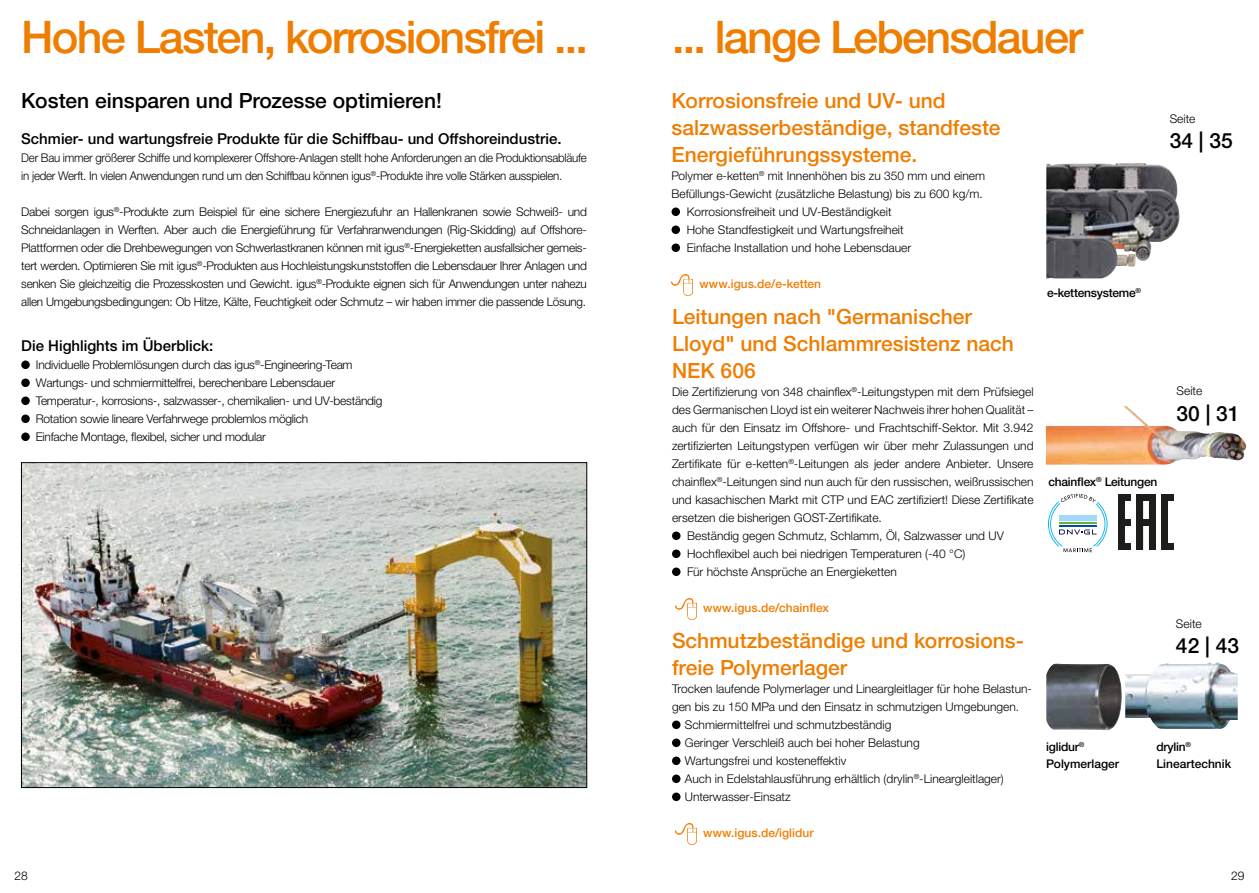
<style>
.page{position:relative;width:1259px;height:893px;background:#fff}
.page>*{position:absolute;margin:0;border:0;box-sizing:border-box;transform-origin:0 0}
.t1{font:500 45px "Helvetica Neue LTW1 G";letter-spacing:-.04em;color:#ef7d00}
.t2{font:500 21px/27px "Helvetica Neue LTW1 G";color:#ef7d00}
.t3{font:500 21px "Helvetica Neue LTW1 G";color:#000}
.t4{font:500 15px "Helvetica Neue LTW1 G";color:#000}
.t5{font:300 12px/18px "Helvetica Neue LTW1 G";color:#000;text-align:justify}
.t6{font:300 12px/18px "Helvetica Neue LTW1 G";letter-spacing:-.02em;color:#000}
.t7{font:300 12px/18px "Helvetica Neue LTW1 G";letter-spacing:-.02em;color:#000;scale:.96 1}
.t8{font:500 12px "Helvetica Neue LTW1 G";color:#ef7d00}
.t9{font:500 12px/17.2px "Helvetica Neue LTW1 G";color:#000}
.t10{font:500 12px "Helvetica Neue LTW1 G";letter-spacing:-.02em;color:#000}
</style>
<div class="page">
<img style="left:23px;top:464px;width:562px;height:322px">
<img style="left:1125px;top:662px;width:112px;height:67px">
<img style="left:1046px;top:163px;width:93px;height:115px">
<img style="left:1046px;top:406px;width:200px;height:59px">
<svg style="left:1048px;top:493px;width:60px;height:60px"></svg>
<svg style="left:1118px;top:495px;width:37px;height:55px"></svg>
<svg style="left:1161px;top:495px;width:12px;height:55px"></svg>
<svg style="left:21px;top:360px;width:9px;height:9px"></svg>
<svg style="left:21px;top:378px;width:9px;height:9px"></svg>
<svg style="left:21px;top:396px;width:9px;height:9px"></svg>
<svg style="left:21px;top:414px;width:9px;height:9px"></svg>
<svg style="left:21px;top:432px;width:9px;height:9px"></svg>
<div style="left:671px;top:207px;width:9px;height:9px;background:#000;border-radius:50%"></div>
<div style="left:671px;top:225px;width:9px;height:9px;background:#000;border-radius:50%"></div>
<div style="left:671px;top:243px;width:9px;height:9px;background:#000;border-radius:50%"></div>
<img style="left:671px;top:275px;width:22px;height:20px">
<div style="left:672px;top:531px;width:8px;height:9px;background:#000;border-radius:50%"></div>
<div style="left:672px;top:549px;width:8px;height:9px;background:#000;border-radius:50%"></div>
<div style="left:672px;top:567px;width:8px;height:9px;background:#000;border-radius:50%"></div>
<img style="left:675px;top:599px;width:21px;height:20px">
<div style="left:672px;top:720px;width:8px;height:9px;background:#000;border-radius:50%"></div>
<div style="left:672px;top:738px;width:8px;height:9px;background:#000;border-radius:50%"></div>
<div style="left:672px;top:756px;width:8px;height:9px;background:#000;border-radius:50%"></div>
<div style="left:672px;top:774px;width:8px;height:9px;background:#000;border-radius:50%"></div>
<div style="left:672px;top:792px;width:8px;height:9px;background:#000;border-radius:50%"></div>
<img style="left:675px;top:824px;width:21px;height:20px">
<h1 class="t1" style="left:21px;top:10px;width:568px">Hohe Lasten, korrosionsfrei ...</h1>
<h1 class="t1" style="left:672px;top:10px;width:412px">... lange Lebensdauer</h1>
<h2 class="t3" style="left:21px;top:88px;width:422px">Kosten einsparen und Prozesse optimieren!</h2>
<p class="t4" style="left:21px;top:130px;width:542px">Schmier- und wartungsfreie Produkte für die Schiffbau- und Offshoreindustrie.</p>
<p class="t7" style="left:21px;top:149px;width:591px">Der Bau immer größerer Schiffe und komplexerer Offshore-Anlagen stellt hohe Anforderungen an die Produktionsabläufe in jeder Werft. In vielen Anwendungen rund um den Schiffbau können igus<sup>®</sup>-Produkte ihre volle Stärken ausspielen.</p>
<p class="t5" style="left:21px;top:203px;width:567px">Dabei sorgen igus<sup>®</sup>-Produkte zum Beispiel für eine sichere Energiezufuhr an Hallenkranen sowie Schweiß- und Schneidanlagen in Werften. Aber auch die Energieführung für Verfahranwendungen (Rig-Skidding) auf Offshore-Plattformen oder die Drehbewegungen von Schwerlastkranen können mit igus<sup>®</sup>-Energieketten ausfallsicher gemeis&shy;tert werden. Optimieren Sie mit igus<sup>®</sup>-Produkten aus Hochleistungskunststoffen die Lebensdauer Ihrer Anlagen und senken Sie gleichzeitig die Prozesskosten und Gewicht. igus<sup>®</sup>-Produkte eignen sich für Anwendungen unter nahezu allen Umgebungsbedingungen: Ob Hitze, Kälte, Feuchtigkeit oder Schmutz – wir haben immer die passende Lösung.</p>
<p class="t4" style="left:21px;top:337px;width:194px">Die Highlights im Überblick:</p>
<p class="t6" style="left:36px;top:356px;width:348px">Individuelle Problemlösungen durch das igus<sup>®</sup>-Engineering-Team Wartungs- und schmiermittelfrei, berechenbare Lebensdauer Temperatur-, korrosions-, salzwasser-, chemikalien- und UV-beständig Rotation sowie lineare Verfahrwege problemlos möglich<br>Einfache Montage, flexibel, sicher und modular</p>
<h2 class="t2" style="left:671px;top:87px;width:330px">Korrosionsfreie und UV- und salzwasserbeständige, standfeste<br>Energieführungssysteme.</h2>
<p class="t5" style="left:671px;top:167px;width:315px">Polymer e-ketten<sup>®</sup> mit Innenhöhen bis zu 350 mm und einem</p>
<p class="t5" style="left:671px;top:185px;width:313px">Befüllungs-Gewicht (zusätzliche Belastung) bis zu 600 kg/m.</p>
<p class="t5" style="left:686px;top:203px;width:206px">Korrosionsfreiheit und UV-Beständigkeit</p>
<p class="t5" style="left:686px;top:221px;width:218px">Hohe Standfestigkeit und Wartungsfreiheit</p>
<p class="t5" style="left:686px;top:239px;width:226px">Einfache Installation und hohe Lebensdauer</p>
<p class="t8" style="left:699px;top:277px;width:123px">www.igus.de/e-ketten</p>
<h2 class="t2" style="left:672px;top:303px;width:343px">Leitungen nach "Germanischer<br>Lloyd" und Schlammresistenz nach<br>NEK 606</h2>
<p class="t5" style="left:672px;top:383px;width:363px">Die Zertifizierung von 348 chainflex<sup>®</sup>-Leitungstypen mit dem Prüfsiegel</p>
<p class="t5" style="left:672px;top:401px;width:363px">des Germanischen Lloyd ist ein weiterer Nachweis ihrer hohen Qualität –</p>
<p class="t5" style="left:672px;top:419px;width:363px">auch für den Einsatz im Offshore- und Frachtschiff-Sektor. Mit 3.942</p>
<p class="t5" style="left:672px;top:437px;width:363px">zertifizierten Leitungstypen verfügen wir über mehr Zulassungen und</p>
<p class="t5" style="left:672px;top:455px;width:363px">Zertifikate für e-ketten<sup>®</sup>-Leitungen als jeder andere Anbieter. Unsere</p>
<p class="t5" style="left:672px;top:473px;width:363px">chainflex<sup>®</sup>-Leitungen sind nun auch für den russischen, weißrussischen</p>
<p class="t5" style="left:672px;top:491px;width:363px">und kasachischen Markt mit CTP und EAC zertifiziert! Diese Zertifikate</p>
<p class="t5" style="left:672px;top:509px;width:211px">ersetzen die bisherigen GOST-Zertifikate.</p>
<p class="t5" style="left:687px;top:527px;width:318px">Beständig gegen Schmutz, Schlamm, Öl, Salzwasser und UV</p>
<p class="t5" style="left:687px;top:545px;width:280px">Hochflexibel auch bei niedrigen Temperaturen (-40 °C)</p>
<p class="t5" style="left:687px;top:563px;width:211px">Für höchste Ansprüche an Energieketten</p>
<p class="t8" style="left:703px;top:601px;width:127px">www.igus.de/chainflex</p>
<h2 class="t2" style="left:672px;top:627px;width:353px">Schmutzbeständige und korrosions&shy;freie Polymerlager</h2>
<p class="t5" style="left:672px;top:680px;width:361px">Trocken laufende Polymerlager und Lineargleitlager für hohe Belastun-</p>
<p class="t5" style="left:672px;top:698px;width:349px">gen bis zu 150 MPa und den Einsatz in schmutzigen Umgebungen.</p>
<p class="t5" style="left:685px;top:716px;width:208px">Schmiermittelfrei und schmutzbeständig</p>
<p class="t5" style="left:685px;top:734px;width:236px">Geringer Verschleiß auch bei hoher Belastung</p>
<p class="t5" style="left:685px;top:752px;width:163px">Wartungsfrei und kosteneffektiv</p>
<p class="t5" style="left:685px;top:770px;width:320px">Auch in Edelstahlausführung erhältlich (drylin<sup>®</sup>-Lineargleitlager)</p>
<p class="t5" style="left:685px;top:788px;width:107px">Unterwasser-Einsatz</p>
<p class="t8" style="left:703px;top:826px;width:112px">www.igus.de/iglidur</p>
<p class="t5" style="left:1169px;top:109px;width:27px">Seite</p>
<h2 class="t3" style="left:1169px;top:128px;width:65px">34 | 35</h2>
<p class="t10" style="left:1047px;top:286px;width:96px">e-kettensysteme<sup>®</sup></p>
<p class="t5" style="left:1176px;top:382px;width:27px">Seite</p>
<h2 class="t3" style="left:1176px;top:401px;width:65px">30 | 31</h2>
<p class="t10" style="left:1048px;top:475px;width:110px">chainflex<sup>®</sup> Leitungen</p>
<p class="t5" style="left:1176px;top:614px;width:27px">Seite</p>
<h2 class="t3" style="left:1176px;top:633px;width:65px">42 | 43</h2>
<p class="t9" style="left:1046px;top:738px;width:74px">iglidur<sup>®<br></sup>Polymerlager</p>
<p class="t9" style="left:1156px;top:738px;width:76px">drylin<sup>®<br></sup>Lineartechnik</p>
<p class="t5" style="left:15px;top:867px;width:15px">28</p>
<p class="t5" style="left:1231px;top:867px;width:15px">29</p>
</div>
